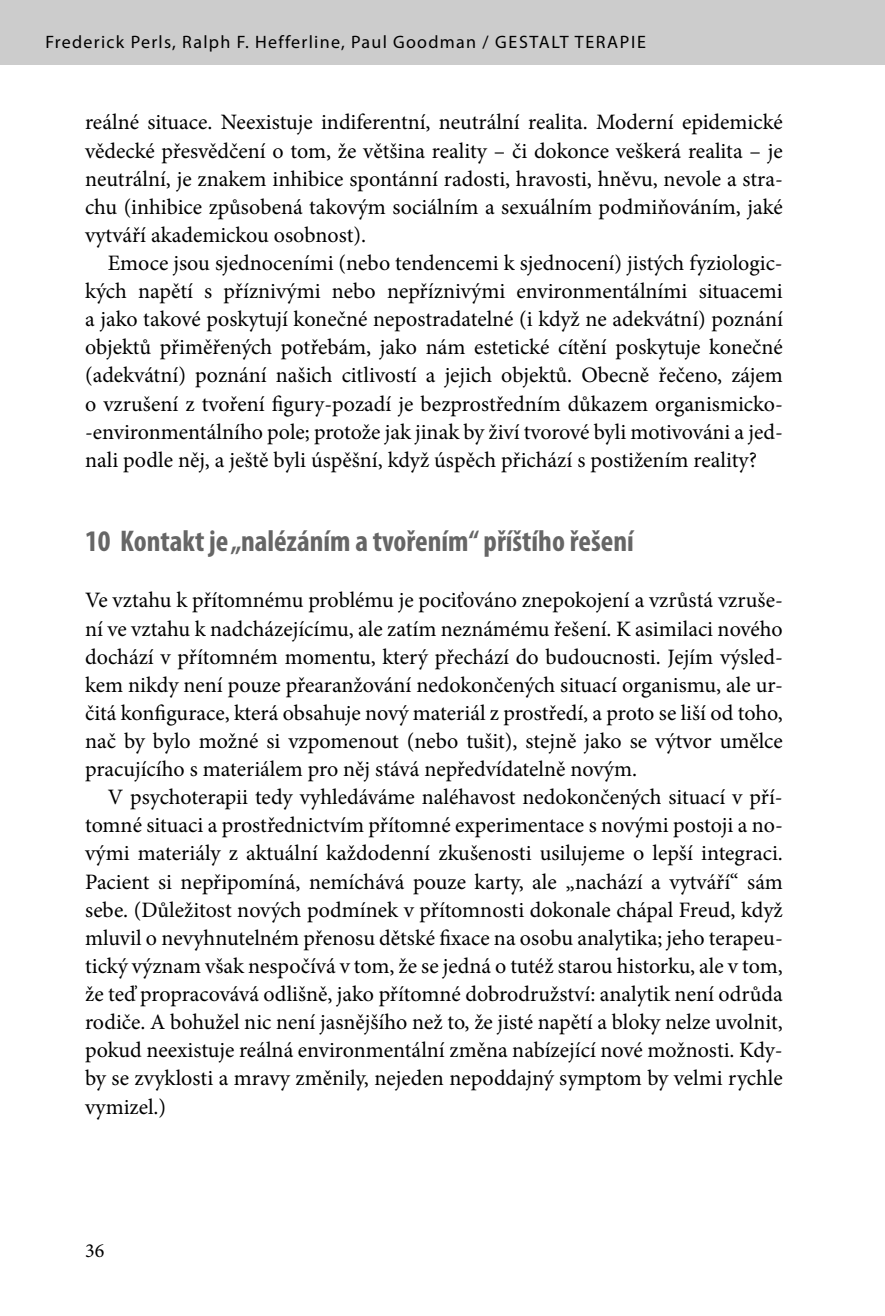
<style>
.page{position:relative;width:885px;height:1316px;background:#fff}
.page>*{position:absolute;margin:0;border:0;box-sizing:border-box;transform-origin:0 0}
.t1{font:700 condensed 30px "Myriad Pro";color:#666}
.t2{font:22px/28.2px "Minion Pro";color:#000;text-align:justify}
.t3{font:20px "Minion Pro";color:#000}
.t4{font:18px "Myriad Pro";letter-spacing:.07em;color:#000}
</style>
<div class="page">
<div style="left:0;top:0;width:884px;height:64px;background:#ccc"></div>
<p class="t4" style="left:45px;top:35px;width:602px">Frederick Perls, Ralph F. Hefferline, Paul Goodman / GESTALT TERAPIE</p>
<p class="t2" style="left:85px;top:110px;width:699px">reálné situace. Neexistuje indiferentní, neutrální realita. Moderní epidemické vědecké přesvědčení o tom, že většina reality – či dokonce veškerá realita – je neutrální, je znakem inhibice spontánní radosti, hravosti, hněvu, nevole a stra&shy;chu (inhibice způsobená takovým sociálním a sexuálním podmiňováním, jaké vytváří akademickou osobnost).</p>
<p class="t2" style="left:85px;top:251px;width:699px;text-indent:23px">Emoce jsou sjednoceními (nebo tendencemi k sjednocení) jistých fyziologic&shy;kých napětí s příznivými nebo nepříznivými environmentálními situacemi a jako takové poskytují konečné nepostradatelné (i když ne adekvátní) poznání objektů přiměřených potřebám, jako nám estetické cítění poskytuje konečné (adekvátní) poznání našich citlivostí a jejich objektů. Obecně řečeno, zájem o vzrušení z tvoření figury-pozadí je bezprostředním důkazem organismicko--environmentálního pole; protože jak jinak by živí tvorové byli motivováni a jed&shy;nali podle něj, a ještě byli úspěšní, když úspěch přichází s postižením reality?</p>
<h1 class="t1" style="left:85px;top:530px;width:550px">10 Kontakt je „nalézáním a tvořením“ příštího řešení</h1>
<p class="t2" style="left:85px;top:588px;width:699px">Ve vztahu k přítomnému problému je pociťováno znepokojení a vzrůstá vzruše&shy;ní ve vztahu k nadcházejícímu, ale zatím neznámému řešení. K asimilaci nového dochází v přítomném momentu, který přechází do budoucnosti. Jejím výsled&shy;kem nikdy není pouze přearanžování nedokončených situací organismu, ale ur&shy;čitá konfigurace, která obsahuje nový materiál z prostředí, a proto se liší od toho, nač by bylo možné si vzpomenout (nebo tušit), stejně jako se výtvor umělce pracujícího s materiálem pro něj stává nepředvídatelně novým.</p>
<p class="t2" style="left:85px;top:785px;width:699px;text-indent:23px">V psychoterapii tedy vyhledáváme naléhavost nedokončených situací v pří&shy;tomné situaci a prostřednictvím přítomné experimentace s novými postoji a no&shy;vými materiály z aktuální každodenní zkušenosti usilujeme o lepší integraci.<br>Pacient si nepřipomíná, nemíchává pouze karty, ale „nachází a vytváří“ sám sebe. (Důležitost nových podmínek v přítomnosti dokonale chápal Freud, když mluvil o nevyhnutelném přenosu dětské fixace na osobu analytika; jeho terapeu&shy;tický význam však nespočívá v tom, že se jedná o tutéž starou historku, ale v tom, že teď propracovává odlišně, jako přítomné dobrodružství: analytik není odrůda rodiče. A bohužel nic není jasnějšího než to, že jisté napětí a bloky nelze uvolnit, pokud neexistuje reálná environmentální změna nabízející nové možnosti. Kdy&shy;by se zvyklosti a mravy změnily, nejeden nepoddajný symptom by velmi rychle vymizel.)</p>
<p class="t3" style="left:85px;top:1242px;width:21px">36</p>
</div>
